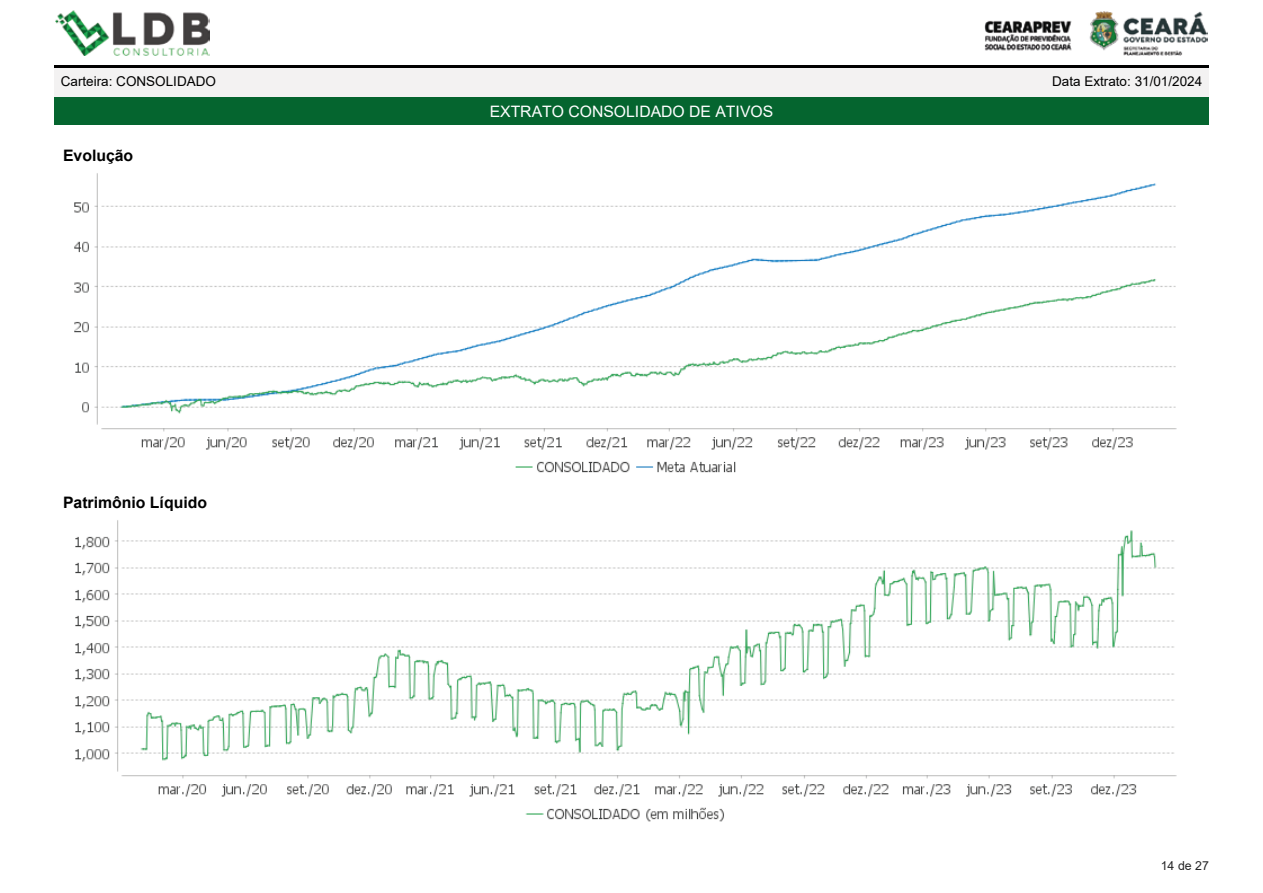
<style>
.page{position:relative;width:1263px;height:893px;background:#fff}
.page>*{position:absolute;margin:0;border:0;box-sizing:border-box;transform-origin:0 0}
.t1{font:15.75px "Arial";color:#fff}
.t2{font:700 15.75px "Arial";color:#000}
.t3{font:13.5px "Arial";color:#000}
.t4{font:12.3px "Arial";color:#262627}
</style>
<div class="page">
<div style="left:54px;top:65px;width:1155px;height:33px;background:#f3f2f2"></div>
<hr style="left:54px;top:65px;width:1155px;height:3px;background:#000">
<div style="left:54px;top:98px;width:1155px;height:27px;background:#05652f"></div>
<img style="left:55px;top:10px;width:155px;height:45px">
<img style="left:984px;top:11px;width:224px;height:44px">
<img style="left:74px;top:173px;width:1103px;height:300px">
<img style="left:75px;top:520px;width:1102px;height:302px">
<p class="t3" style="left:61px;top:72px;width:157px">Carteira: CONSOLIDADO</p>
<p class="t3" style="left:1052px;top:72px;width:152px">Data Extrato: 31/01/2024</p>
<p class="t1" style="left:490px;top:101px;width:285px">EXTRATO CONSOLIDADO DE ATIVOS</p>
<p class="t2" style="left:63px;top:144px;width:72px">Evolução</p>
<p class="t2" style="left:63px;top:491px;width:146px">Patrimônio Líquido</p>
<p class="t4" style="left:1161px;top:857px;width:50px">14 de 27</p>
</div>
